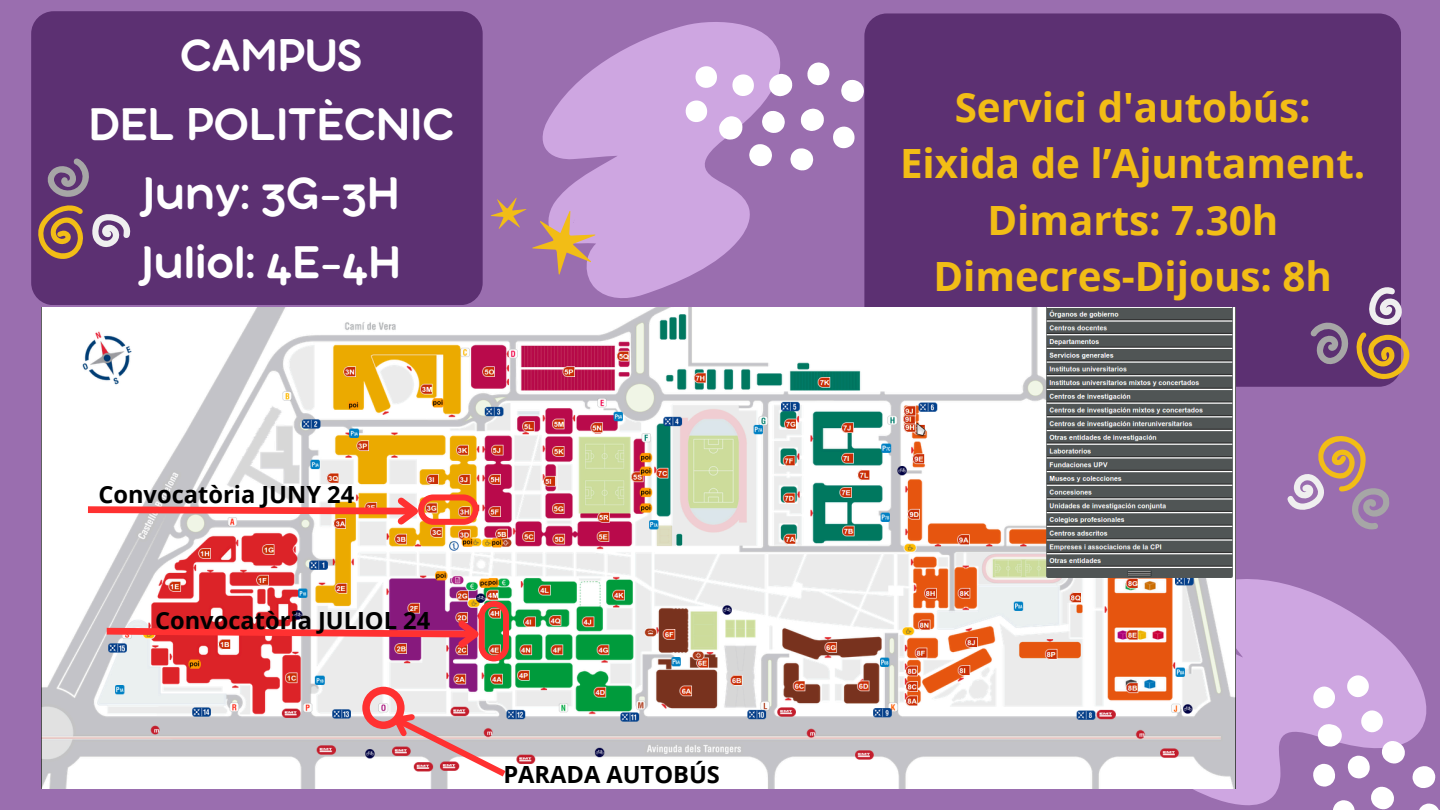
<style>
.page{position:relative;width:1440px;height:810px;background:#9a6eaf}
.page>*{position:absolute;margin:0;border:0;box-sizing:border-box;transform-origin:0 0}
.t1{font:49.8px/69px "Bubbleboddy Neue";color:#fff;text-align:center}
.t2{font:700 40.3px/56.5px "Open Sans";color:#f2bd16;text-align:center}
.t3{font:700 23.6px "Open Sans";color:#000}
</style>
<div class="page">
<div style="left:31px;top:11px;width:452px;height:294px;background:#5c3072;border-radius:22px"></div>
<div style="left:864px;top:13px;width:537px;height:374px;background:#5c3072;border-radius:22px"></div>
<svg style="left:542px;top:22px;width:238px;height:276px;fill:#cea6e1"></svg>
<svg style="left:682px;top:59px;width:183px;height:115px"></svg>
<svg style="left:1090px;top:538px;width:325px;height:268px;fill:#cea6e1"></svg>
<svg style="left:1311px;top:673px;width:128px;height:137px"></svg>
<svg style="left:491px;top:194px;width:108px;height:86px"></svg>
<svg style="left:38px;top:158px;width:93px;height:101px"></svg>
<svg style="left:1300px;top:287px;width:110px;height:100px"></svg>
<svg style="left:1287px;top:436px;width:103px;height:94px"></svg>
<img style="left:41px;top:307px;width:1194px;height:481px">
<svg style="left:362px;top:687px;width:150px;height:95px;background:#e0c1c4"></svg>
<svg style="left:100px;top:601px;width:409px;height:60px;background:#d47c86"></svg>
<svg style="left:81px;top:491px;width:398px;height:40px;background:#f0bca9"></svg>
<p class="t1" style="left:88px;top:24px;width:367px">CAMPUS<br>DEL POLITÈCNIC<br>Juny: 3G-3H<br>Juliol: 4E-4H</p>
<p class="t3" style="left:98px;top:478px;width:257px">Convocatòria JUNY 24</p>
<p class="t3" style="left:155px;top:604px;width:277px">Convocatòria JULIOL 24</p>
<h2 class="t3" style="left:503px;top:758px;width:218px">PARADA AUTOBÚS</h2>
<p class="t2" style="left:900px;top:78px;width:467px">Servici d'autobús:<br>Eixida de l’Ajuntament.<br>Dimarts: 7.30h<br>Dimecres-Dijous: 8h</p>
</div>
